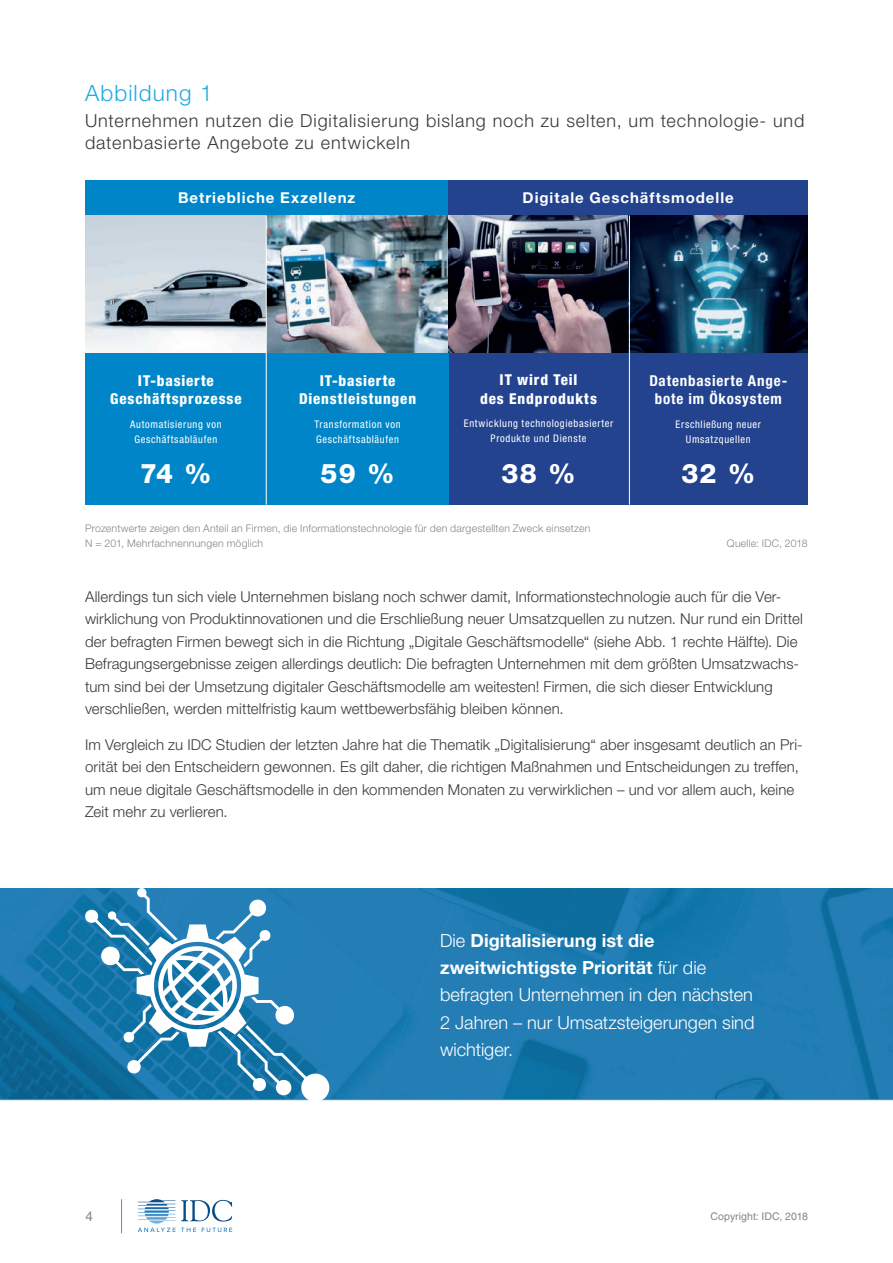
<style>
.page{position:relative;width:893px;height:1263px;background:#fff}
.page>*{position:absolute;margin:0;border:0;box-sizing:border-box;transform-origin:0 0}
.t1{font:800 27px "Helvetica Neue LT Std";letter-spacing:.045em;color:#fff}
.t2{font:300 22.5px "Helvetica Neue LT Std";letter-spacing:.045em;color:#22abe2}
.t3{font:300 18.15px/27.3px "Helvetica Neue LT Std";color:#fff}
.t4{font:300 18px/21.6px "Helvetica Neue LT Std";letter-spacing:.05em;color:#36393c}
.t5{font:300 15px/22.5px "Helvetica Neue LT Std";letter-spacing:.005em;color:#36393c}
.t6{font:800 condensed 15px/18px "Helvetica Neue LT Std";letter-spacing:.055em;color:#fff;text-align:center}
.t7{font:700 15px "Helvetica Neue LT Std";letter-spacing:.065em;color:#fff}
.t8{font:700 condensed 15px/18px "Helvetica Neue LT Std";letter-spacing:.055em;color:#fff;text-align:center}
.t9{font:13.5px "Helvetica LT Std";color:#848687}
.t10{font:condensed 10.5px/15px "Helvetica Neue LT Std";letter-spacing:.065em;color:#fff;text-align:center}
.t11{font:300 10.5px/15px "Helvetica Neue LT Std";letter-spacing:.02em;color:#848687}
.t12{font:10.5px "Helvetica LT Std";letter-spacing:.005em;color:#848687}
.s1{font-weight:700}
</style>
<div class="page">
<svg style="left:138px;top:1199px;width:94px;height:33px"></svg>
<hr style="left:121px;top:1199px;width:1px;height:34px;background:#848687">
<hr style="left:0;top:1099px;width:893px;height:1px;background:#2781ba">
<img style="left:749px;top:888px;width:144px;height:211px">
<img style="left:576px;top:888px;width:173px;height:211px">
<img style="left:835px;top:956px;width:58px;height:143px">
<img style="left:461px;top:888px;width:115px;height:211px">
<div style="left:331px;top:888px;width:130px;height:211px;background:#247eb5"></div>
<img style="left:0;top:888px;width:84px;height:154px">
<img style="left:663px;top:1083px;width:45px;height:16px">
<img style="left:490px;top:1072px;width:76px;height:27px">
<img style="left:375px;top:1082px;width:50px;height:17px">
<img style="left:0;top:1042px;width:84px;height:57px">
<div style="left:448px;top:352px;width:360px;height:153px;background:#23438f"></div>
<img style="left:629px;top:352px;width:179px;height:1px">
<div style="left:85px;top:180px;width:363px;height:35px;background:#0086c8"></div>
<div style="left:85px;top:352px;width:363px;height:153px;background:#0086c8"></div>
<div style="left:448px;top:180px;width:360px;height:35px;background:#23438f"></div>
<img style="left:85px;top:215px;width:723px;height:137px">
<img style="left:448px;top:215px;width:1px;height:137px">
<hr style="left:266px;top:215px;width:1px;height:290px;background:#fff">
<hr style="left:629px;top:215px;width:1px;height:290px;background:#fff">
<svg style="left:84px;top:888px;width:247px;height:213px"></svg>
<h2 class="t2" style="left:85px;top:79px;width:129px">Abbildung 1</h2>
<p class="t4" style="left:85px;top:109px;width:721px">Unternehmen nutzen die Digitalisierung bislang noch zu selten, um technologie- und datenbasierte Angebote zu entwickeln</p>
<p class="t7" style="left:178px;top:188px;width:179px">Betriebliche Exzellenz</p>
<p class="t7" style="left:523px;top:188px;width:213px">Digitale Geschäftsmodelle</p>
<p class="t6" style="left:110px;top:371px;width:133px">IT-basierte<br>Geschäftsprozesse</p>
<p class="t10" style="left:130px;top:416px;width:93px">Automatisierung von<br>Geschäftsabläufen</p>
<h1 class="t1" style="left:140px;top:458px;width:73px">74 %</h1>
<p class="t6" style="left:299px;top:371px;width:119px">IT-basierte<br>Dienstleistungen</p>
<p class="t10" style="left:315px;top:416px;width:87px;text-align:left">Transformation von<br>Geschäftsabläufen</p>
<h1 class="t1" style="left:321px;top:458px;width:75px">59 %</h1>
<p class="t6" style="left:480px;top:371px;width:118px">IT wird Teil<br>des Endprodukts</p>
<p class="t10" style="left:464px;top:416px;width:151px">Entwicklung technologiebasierter<br>Produkte und Dienste</p>
<h1 class="t1" style="left:501px;top:457px;width:76px">38 %</h1>
<p class="t8" style="left:649px;top:371px;width:139px">Datenbasierte Ange&shy;bote im Ökosystem</p>
<p class="t10" style="left:676px;top:416px;width:87px">Erschließung neuer<br>Umsatzquellen</p>
<h1 class="t1" style="left:681px;top:458px;width:75px">32 %</h1>
<p class="t11" style="left:85px;top:521px;width:507px">Prozentwerte zeigen den Anteil an Firmen, die Informationstechnologie für den dargestellten Zweck einsetzen<br>N = 201, Mehrfachnennungen möglich</p>
<p class="t11" style="left:727px;top:536px;width:82px">Quelle: IDC, 2018</p>
<p class="t5" style="left:85px;top:585px;width:719px">Allerdings tun sich viele Unternehmen bislang noch schwer damit, Informationstechnologie auch für die Ver&shy;wirklichung von Produktinnovationen und die Erschließung neuer Umsatzquellen zu nutzen. Nur rund ein Drittel der befragten Firmen bewegt sich in die Richtung „Digitale Geschäftsmodelle“ (siehe Abb. 1 rechte Hälfte). Die Befragungsergebnisse zeigen allerdings deutlich: Die befragten Unternehmen mit dem größten Umsatzwachs&shy;tum sind bei der Umsetzung digitaler Geschäftsmodelle am weitesten! Firmen, die sich dieser Entwicklung verschließen, werden mittelfristig kaum wettbewerbsfähig bleiben können.</p>
<p class="t5" style="left:85px;top:733px;width:719px">Im Vergleich zu IDC Studien der letzten Jahre hat die Thematik „Digitalisierung“ aber insgesamt deutlich an Pri&shy;orität bei den Entscheidern gewonnen. Es gilt daher, die richtigen Maßnahmen und Entscheidungen zu treffen, um neue digitale Geschäftsmodelle in den kommenden Monaten zu verwirklichen – und vor allem auch, keine Zeit mehr zu verlieren.</p>
<p class="t3" style="left:440px;top:926px;width:316px">Die <span class="s1">Digitalisierung ist die zweitwichtigste Priorität</span> für die befragten Unternehmen in den nächsten<br>2 Jahren – nur Umsatzsteigerungen sind wichtiger.</p>
<p class="t9" style="left:85px;top:1208px;width:9px">4</p>
<p class="t12" style="left:711px;top:1210px;width:99px">Copyright: IDC, 2018</p>
</div>
